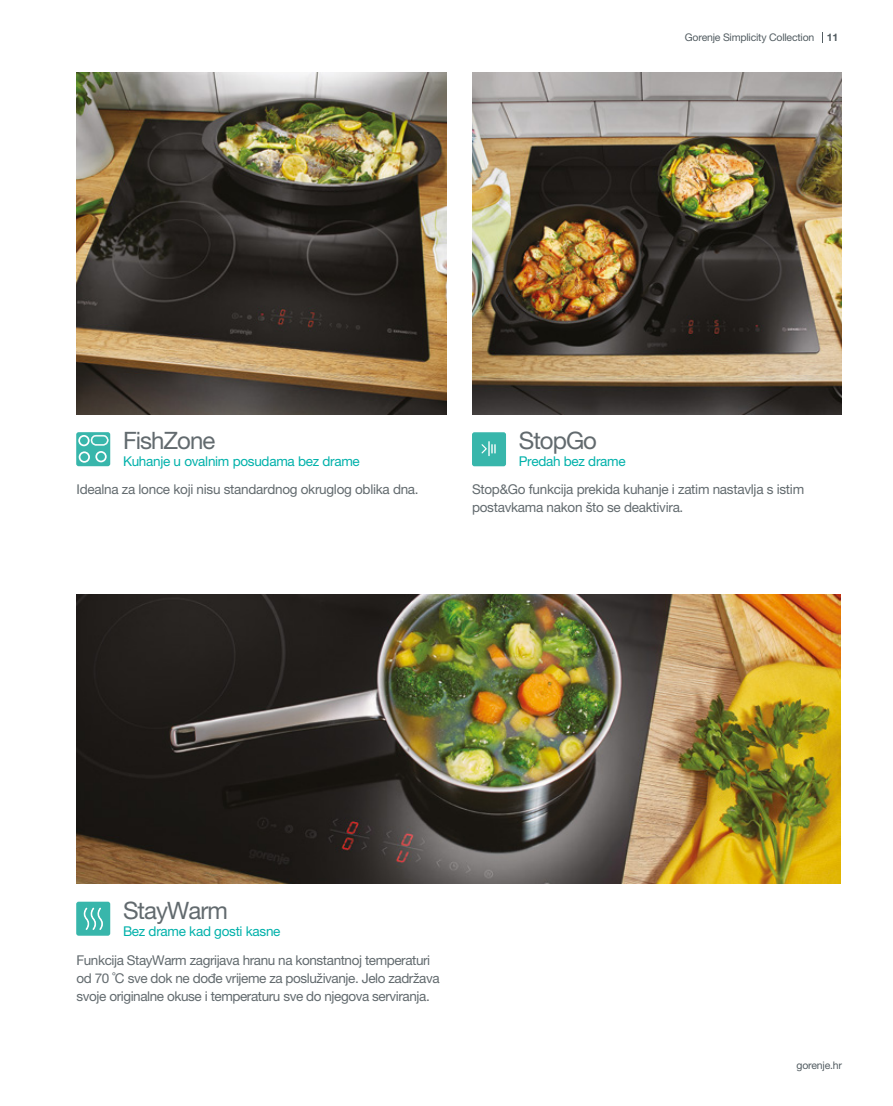
<style>
.page{position:relative;width:893px;height:1106px;background:#fff}
.page>*{position:absolute;margin:0;border:0;box-sizing:border-box;transform-origin:0 0}
.t1{font:24px "Helvetica Neue LT Pro";letter-spacing:-.04em;color:#626a6e}
.t2{font:13.5px/18px "Helvetica Neue LT Pro";letter-spacing:-.03em;color:#626a6e}
.t3{font:13.5px "Helvetica Neue LT Pro";letter-spacing:-.02em;color:#00b1aa}
.t4{font:10.5px "Helvetica Neue LT Pro";letter-spacing:-.02em;color:#535d62}
.s1{font-weight:700}
</style>
<div class="page">
<div style="left:76px;top:432px;width:34px;height:34px;background:#38b6ab;border-radius:2px"></div>
<svg style="left:78px;top:435px;width:30px;height:28px"></svg>
<div style="left:472px;top:432px;width:34px;height:34px;background:#38b6ab;border-radius:2px"></div>
<svg style="left:481px;top:441px;width:15px;height:15px"></svg>
<img style="left:77px;top:72px;width:369px;height:342px">
<img style="left:472px;top:72px;width:370px;height:342px">
<div style="left:76px;top:901px;width:34px;height:34px;background:#38b6ab;border-radius:2px"></div>
<svg style="left:84px;top:907px;width:19px;height:23px"></svg>
<img style="left:77px;top:594px;width:764px;height:289px">
<p class="t4" style="left:685px;top:31px;width:155px">Gorenje Simplicity Collection <span class="s1">11</span></p>
<h1 class="t1" style="left:123px;top:426px;width:94px">FishZone</h1>
<p class="t3" style="left:123px;top:453px;width:238px">Kuhanje u ovalnim posudama bez drame</p>
<p class="t2" style="left:77px;top:480px;width:344px">Idealna za lonce koji nisu standardnog okruglog oblika dna.</p>
<h1 class="t1" style="left:519px;top:426px;width:80px">StopGo</h1>
<p class="t3" style="left:519px;top:453px;width:108px">Predah bez drame</p>
<p class="t2" style="left:472px;top:480px;width:334px">Stop&amp;Go funkcija prekida kuhanje i zatim nastavlja s istim postavkama nakon što se deaktivira.</p>
<h1 class="t1" style="left:123px;top:896px;width:106px">StayWarm</h1>
<p class="t3" style="left:123px;top:922px;width:159px">Bez drame kad gosti kasne</p>
<p class="t2" style="left:77px;top:951px;width:365px">Funkcija StayWarm zagrijava hranu na konstantnoj temperaturi od 70 ˚C sve dok ne dođe vrijeme za posluživanje. Jelo zadržava svoje originalne okuse i temperaturu sve do njegova serviranja.</p>
<p class="t4" style="left:797px;top:1058px;width:47px">gorenje.hr</p>
</div>
